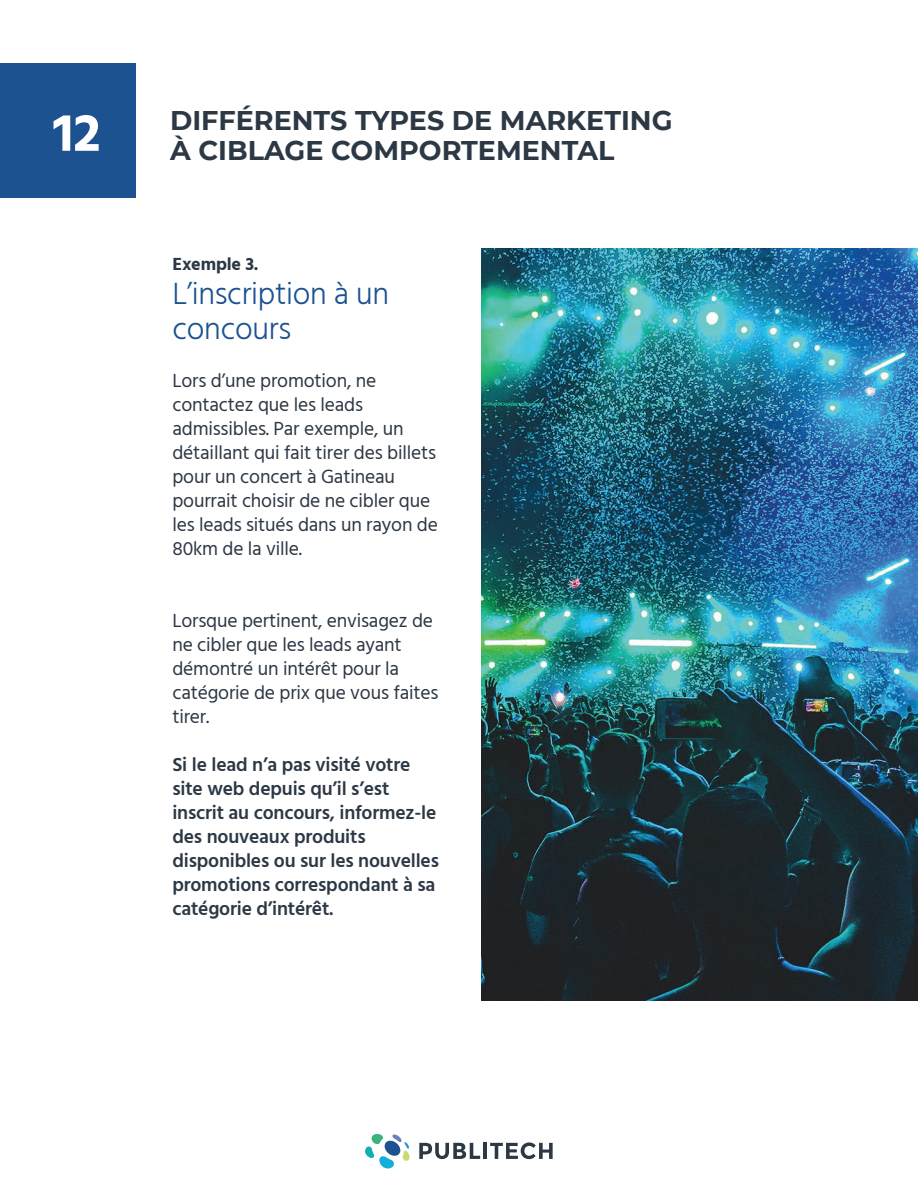
<style>
.page{position:relative;width:918px;height:1188px;background:#fff}
.page>*{position:absolute;margin:0;border:0;box-sizing:border-box;transform-origin:0 0}
.t1{font:700 54px "Hind";color:#fff}
.t2{font:300 31.5px/34.5px "Hind";letter-spacing:-.01em;color:#1b528f}
.t3{font:700 27px/30px "Montserrat";color:#2c3844}
.t4{font:19.5px/24px "Hind";letter-spacing:-.01em;color:#2c3844}
.t5{font:600 19.5px/24px "Hind";letter-spacing:-.01em;color:#2c3844}
.t6{font:700 18px "Hind";letter-spacing:-.01em;color:#2c3844}
</style>
<div class="page">
<img style="left:482px;top:248px;width:435px;height:752px">
<div style="left:0;top:63px;width:135px;height:135px;background:#1b528f"></div>
<svg style="left:419px;top:1143px;width:61px;height:16px"></svg>
<hr style="left:483px;top:1143px;width:4px;height:16px;background:#2c3844">
<svg style="left:490px;top:1142px;width:63px;height:17px"></svg>
<svg style="left:365px;top:1134px;width:45px;height:35px"></svg>
<h1 class="t1" style="left:53px;top:101px;width:49px">12</h1>
<h3 class="t3" style="left:170px;top:104px;width:504px">DIFFÉRENTS TYPES DE MARKETING<br>À CIBLAGE COMPORTEMENTAL</h3>
<p class="t6" style="left:172px;top:253px;width:88px">Exemple 3.</p>
<h2 class="t2" style="left:172px;top:278px;width:218px">L’inscription à un concours</h2>
<p class="t4" style="left:172px;top:369px;width:267px">Lors d’une promotion, ne contactez que les leads admissibles. Par exemple, un détaillant qui fait tirer des billets pour un concert à Gatineau pourrait choisir de ne cibler que les leads situés dans un rayon de<br>80km de la ville.</p>
<p class="t4" style="left:172px;top:609px;width:268px">Lorsque pertinent, envisagez de ne cibler que les leads ayant démontré un intérêt pour la catégorie de prix que vous faites tirer.</p>
<p class="t5" style="left:172px;top:754px;width:268px">Si le lead n’a pas visité votre site web depuis qu’il s’est inscrit au concours, informez-le des nouveaux produits disponibles ou sur les nouvelles promotions correspondant à sa catégorie d’intérêt.</p>
</div>
